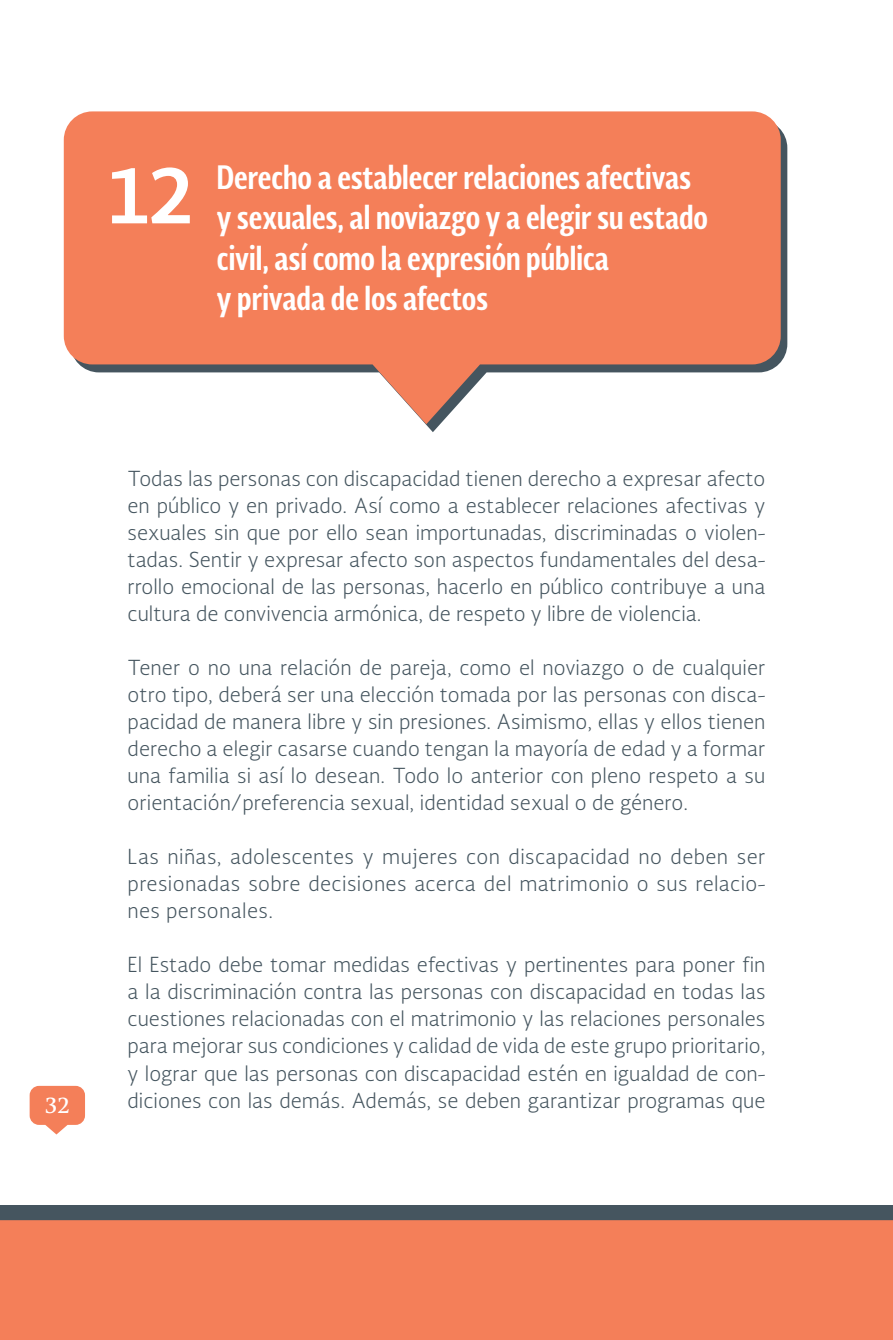
<style>
.page{position:relative;width:893px;height:1340px;background:#fff}
.page>*{position:absolute;margin:0;border:0;box-sizing:border-box;transform-origin:0 0}
.t1{font:700 76.73px "Soberana Sans";color:#fff}
.t2{font:700 31.5px/40.5px "Soberana Sans Condensed";color:#fff}
.t3{font:300 20.25px/27px "Soberana Sans";color:#45555f;text-align:justify}
.t4{font:700 20.25px "Soberana Titular";color:#fff}
</style>
<div class="page">
<svg style="left:30px;top:1085px;width:55px;height:49px"></svg>
<svg style="left:425px;top:130px;width:362px;height:302px"></svg>
<svg style="left:64px;top:111px;width:717px;height:313px;fill:#f47f59"></svg>
<div style="left:0;top:1205px;width:893px;height:122px;background:#45555f"></div>
<div style="left:0;top:1220px;width:893px;height:119px;background:#f47f59"></div>
<h1 class="t1" style="left:104px;top:143px;width:93px">12</h1>
<h2 class="t2" style="left:217px;top:155px;width:493px">Derecho a establecer relaciones afectivas y sexuales, al noviazgo y a elegir su estado civil, así como la expresión pública<br>y privada de los afectos</h2>
<p class="t4" style="left:45px;top:1093px;width:27px">32</p>
<p class="t3" style="left:128px;top:464px;width:639px">Todas las personas con discapacidad tienen derecho a expresar afecto en público y en privado. Así como a establecer relaciones afectivas y sexuales sin que por ello sean importunadas, discriminadas o violen&shy;tadas. Sentir y expresar afecto son aspectos fundamentales del desa&shy;rrollo emocional de las personas, hacerlo en público contribuye a una cultura de convivencia armónica, de respeto y libre de violencia.</p>
<p class="t3" style="left:128px;top:653px;width:639px">Tener o no una relación de pareja, como el noviazgo o de cualquier otro tipo, deberá ser una elección tomada por las personas con disca&shy;pacidad de manera libre y sin presiones. Asimismo, ellas y ellos tienen derecho a elegir casarse cuando tengan la mayoría de edad y a formar una familia si así lo desean. Todo lo anterior con pleno respeto a su orientación/preferencia sexual, identidad sexual o de género.</p>
<p class="t3" style="left:128px;top:842px;width:639px">Las niñas, adolescentes y mujeres con discapacidad no deben ser presionadas sobre decisiones acerca del matrimonio o sus relacio&shy;nes personales.</p>
<p class="t3" style="left:128px;top:950px;width:639px">El Estado debe tomar medidas efectivas y pertinentes para poner fin a la discriminación contra las personas con discapacidad en todas las cuestiones relacionadas con el matrimonio y las relaciones personales para mejorar sus condiciones y calidad de vida de este grupo prioritario, y lograr que las personas con discapacidad estén en igualdad de con&shy;diciones con las demás. Además, se deben garantizar programas que</p>
</div>
